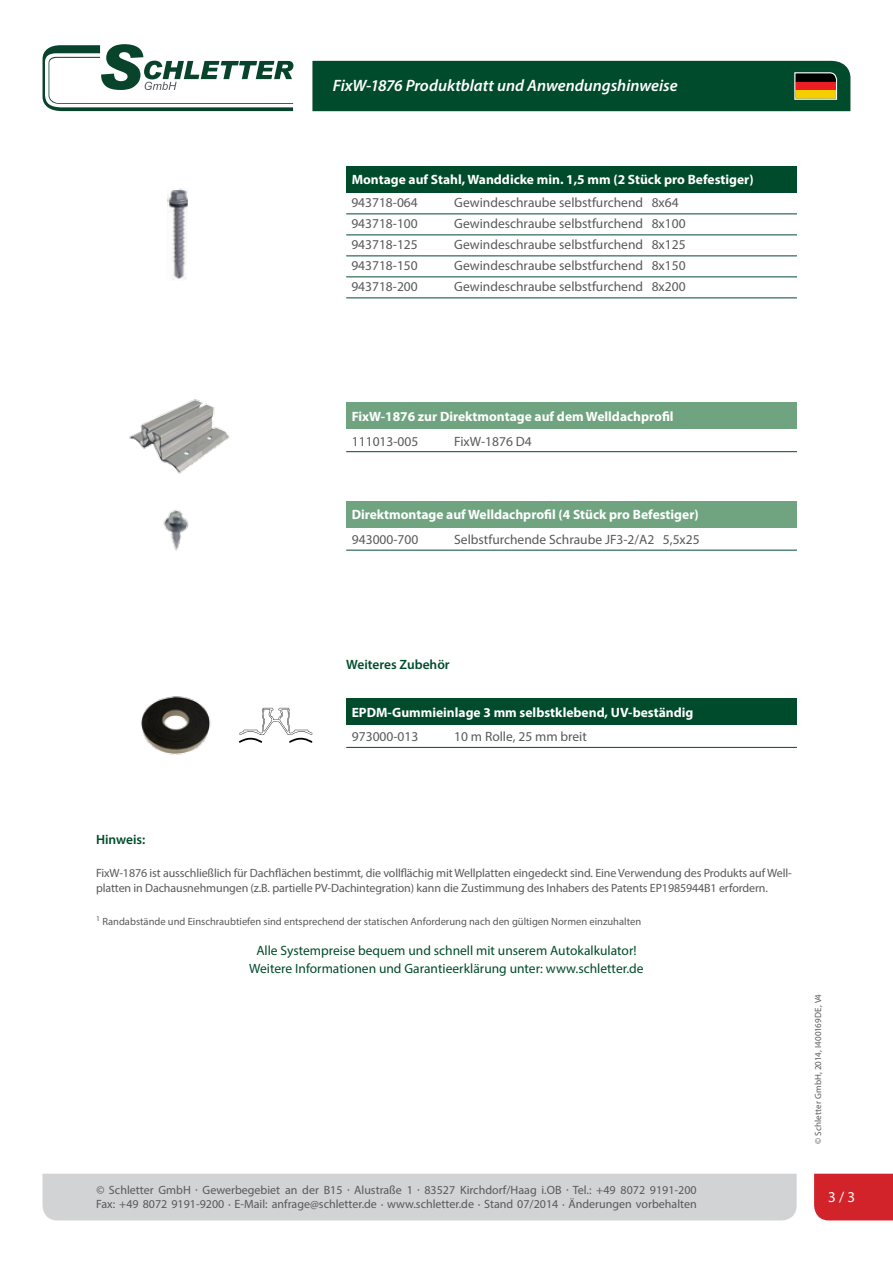
<style>
.page{position:relative;width:893px;height:1263px;background:#fff}
.page>*{position:absolute;margin:0;border:0;box-sizing:border-box;transform-origin:0 0}
.t1{font:italic 600 16.5px "Myriad Pro";color:#fff}
.t2{font:15px "Myriad Pro";color:#fff}
.t3{font:13.5px "Myriad Pro";color:#58595b}
.t4{font:700 13.5px "Myriad Pro";color:#fff}
.t5{font:13.5px/18px "Myriad Pro";color:#004b2c;text-align:center}
.t6{font:600 13.5px "Myriad Pro";color:#004b2c}
.t7{font:12px/14.4px "Myriad Pro";letter-spacing:-.01em;color:#58595b}
.t8{font:10.5px "Myriad Pro";color:#58595b}
.t9{font:9px "Myriad Pro";letter-spacing:.015em;color:#58595b}
.s1{font-style:italic}
.s2{font-style:italic;font-size:7.5px}
</style>
<div class="page">
<div style="left:814px;top:1174px;width:79px;height:46px;background:#d2232a"></div>
<svg style="left:43px;top:44px;width:250px;height:67px"></svg>
<div style="left:312px;top:61px;width:538px;height:50px;background:#004b2c"></div>
<div style="left:43px;top:1174px;width:754px;height:46px;background:#d1d3d4"></div>
<img style="left:129px;top:399px;width:101px;height:75px">
<div style="left:346px;top:402px;width:451px;height:27px;background:#70a480"></div>
<hr style="left:346px;top:451px;width:451px;height:1px;background:#004b2c">
<hr style="left:346px;top:213px;width:451px;height:1px;background:#004b2c">
<hr style="left:346px;top:234px;width:451px;height:1px;background:#004b2c">
<hr style="left:346px;top:255px;width:451px;height:1px;background:#004b2c">
<hr style="left:346px;top:276px;width:451px;height:1px;background:#004b2c">
<hr style="left:346px;top:297px;width:451px;height:1px;background:#004b2c">
<div style="left:346px;top:166px;width:451px;height:27px;background:#004b2c"></div>
<img style="left:167px;top:188px;width:21px;height:92px">
<div style="left:346px;top:501px;width:451px;height:27px;background:#70a480"></div>
<hr style="left:346px;top:550px;width:451px;height:1px;background:#004b2c">
<img style="left:163px;top:509px;width:26px;height:42px">
<svg style="left:239px;top:708px;width:74px;height:35px"></svg>
<div style="left:346px;top:698px;width:451px;height:27px;background:#004b2c"></div>
<hr style="left:346px;top:747px;width:451px;height:1px;background:#004b2c">
<img style="left:141px;top:696px;width:70px;height:59px">
<h1 class="t1" style="left:333px;top:75px;width:346px">FixW-1876 Produktblatt und Anwendungshinweise</h1>
<p class="t4" style="left:352px;top:171px;width:403px">Montage auf Stahl, Wanddicke min. 1,5 mm (2 Stück pro Befestiger)</p>
<p class="t3" style="left:351px;top:194px;width:68px">943718-064</p>
<p class="t3" style="left:454px;top:194px;width:226px">Gewindeschraube selbstfurchend 8x64</p>
<p class="t3" style="left:351px;top:215px;width:68px">943718-100</p>
<p class="t3" style="left:454px;top:215px;width:233px">Gewindeschraube selbstfurchend 8x100</p>
<p class="t3" style="left:351px;top:236px;width:68px">943718-125</p>
<p class="t3" style="left:454px;top:236px;width:233px">Gewindeschraube selbstfurchend 8x125</p>
<p class="t3" style="left:351px;top:257px;width:68px">943718-150</p>
<p class="t3" style="left:454px;top:257px;width:233px">Gewindeschraube selbstfurchend 8x150</p>
<p class="t3" style="left:351px;top:278px;width:68px">943718-200</p>
<p class="t3" style="left:454px;top:278px;width:233px">Gewindeschraube selbstfurchend 8x200</p>
<p class="t4" style="left:352px;top:407px;width:323px">FixW-1876 zur Direktmontage auf dem Welldachprofil</p>
<p class="t3" style="left:352px;top:433px;width:68px">111013-005</p>
<p class="t3" style="left:454px;top:433px;width:79px">FixW-1876 D4</p>
<p class="t4" style="left:352px;top:506px;width:348px">Direktmontage auf Welldachprofil (4 Stück pro Befestiger)</p>
<p class="t3" style="left:352px;top:531px;width:68px">943000-700</p>
<p class="t3" style="left:454px;top:531px;width:247px">Selbstfurchende Schraube JF3-2/A2 5,5x25</p>
<p class="t6" style="left:346px;top:656px;width:105px">Weiteres Zubehör</p>
<p class="t4" style="left:352px;top:703px;width:343px">EPDM-Gummieinlage 3 mm selbstklebend, UV-beständig</p>
<p class="t3" style="left:352px;top:729px;width:68px">973000-013</p>
<p class="t3" style="left:454px;top:729px;width:134px">10 m Rolle, 25 mm breit</p>
<p class="t6" style="left:96px;top:831px;width:51px">Hinweis:</p>
<p class="t7" style="left:96px;top:865px;width:697px;line-height:15px">FixW-1876 ist ausschließlich für Dachflächen bestimmt, die vollflächig mit Wellplatten eingedeckt sind. Eine Verwendung des Produkts auf Well&shy;platten in Dachausnehmungen (z.B. partielle PV-Dachintegration) kann die Zustimmung des Inhabers des Patents EP1985944B1 erfordern.</p>
<p class="t8" style="left:96px;top:915px;width:547px"><sup>1</sup> Randabstände und Einschraubtiefen sind entsprechend der statischen Anforderung nach den gültigen Normen einzuhalten</p>
<p class="t5" style="left:249px;top:941px;width:396px">Alle Systempreise bequem und schnell mit unserem Autokalkulator!<br>Weitere Informationen und Garantieerklärung unter: www.schletter.de</p>
<p class="t7" style="left:96px;top:1182px;width:602px"><span class="s1">©</span> Schletter GmbH <span class="s2">•</span> Gewerbegebiet an der B15 <span class="s2">•</span> Alustraße 1 <span class="s2">•</span> 83527 Kirchdorf/Haag i.OB <span class="s2">•</span> Tel.: +49 8072 9191-200<br>Fax: +49 8072 9191-9200 <span class="s2">•</span> E-Mail: anfrage@schletter.de <span class="s2">•</span> www.schletter.de <span class="s2">•</span> Stand 07/2014 <span class="s2">•</span> Änderungen vorbehalten</p>
<p class="t9" style="left:813px;top:1144px;width:151px;rotate:-90deg">© Schletter GmbH, 2014, I400169DE, V4</p>
<p class="t2" style="left:828px;top:1187px;width:28px">3 / 3</p>
</div>
